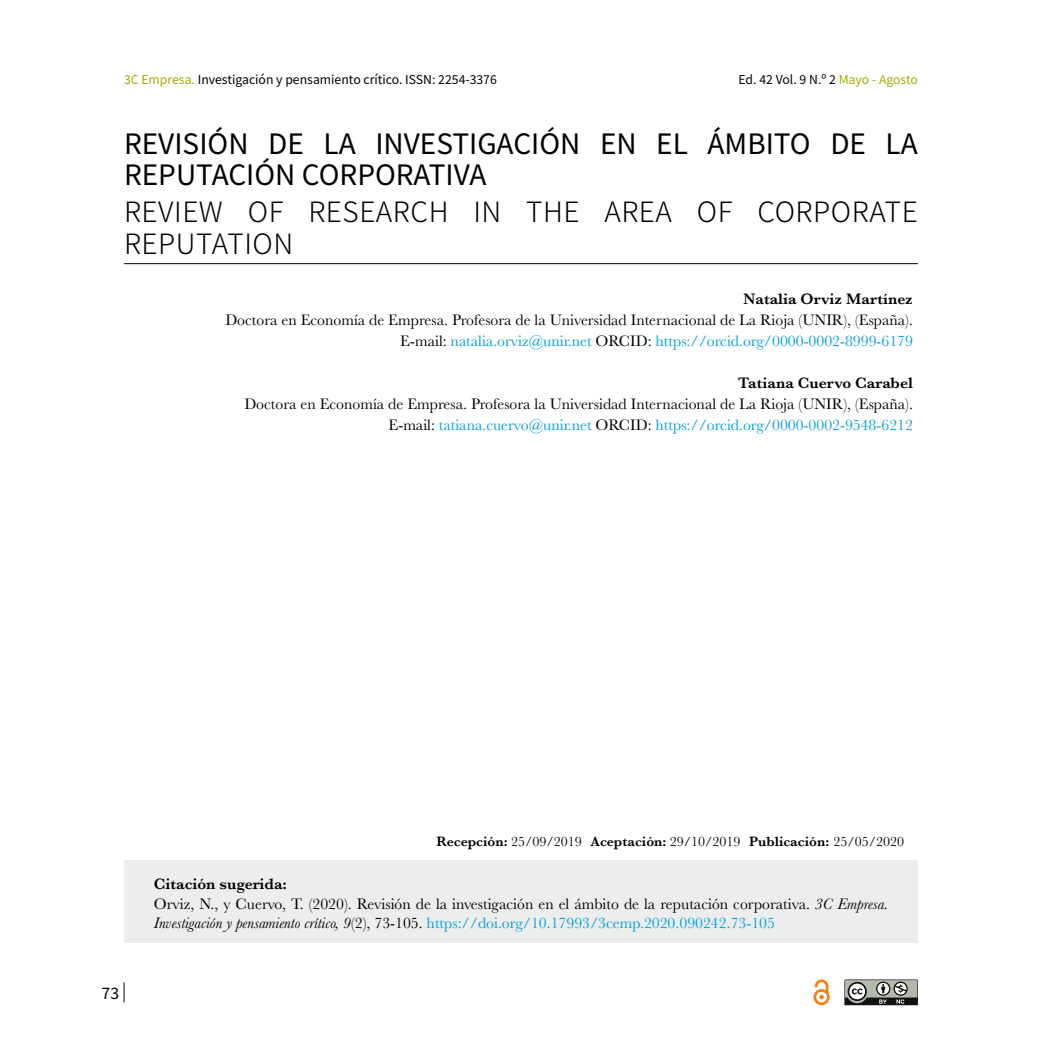
<style>
.page{position:relative;width:1042px;height:1042px;background:#fff}
.page>*{position:absolute;margin:0;border:0;box-sizing:border-box;transform-origin:0 0}
.t1{font:28px/31.5px "Noto Sans HK";color:#000}
.t2{font:300 28px/31.5px "Noto Sans HK";letter-spacing:.02em;color:#000}
.t3{font:15.75px/21px "Baskerville";color:#000;text-align:right}
.t4{font:600 15.75px "Baskerville";color:#000}
.t5{font:15.75px "Noto Sans HK";color:#000}
.t6{font:600 14px "Baskerville";color:#000}
.t7{font:12.25px "Noto Sans HK";color:#000}
.s1{color:#a3ad03}
.s2{color:#009ee0}
.s3{font-weight:400}
.s4{font-weight:600}
.s5{font-style:italic}
</style>
<div class="page">
<svg style="left:124px;top:982px;width:1px;height:20px"></svg>
<svg style="left:844px;top:979px;width:74px;height:26px;background:#7f827d"></svg>
<svg style="left:813px;top:979px;width:16px;height:26px"></svg>
<div style="left:124px;top:860px;width:794px;height:83px;background:#eceded"></div>
<hr style="left:124px;top:263px;width:794px;height:1px;background:#000">
<p class="t7" style="left:124px;top:73px;width:374px"><span class="s1">3C Empresa.</span> Investigación y pensamiento crítico. ISSN: 2254-3376</p>
<p class="t7" style="left:738px;top:73px;width:181px">Ed. 42 Vol. 9 N.º 2 <span class="s1">Mayo - Agosto</span></p>
<h1 class="t1" style="left:124px;top:128px;width:795px">REVISIÓN DE LA INVESTIGACIÓN EN EL ÁMBITO DE LA<br>REPUTACIÓN CORPORATIVA</h1>
<h1 class="t2" style="left:124px;top:197px;width:795px">REVIEW OF RESEARCH IN THE AREA OF CORPORATE<br>REPUTATION</h1>
<p class="t4" style="left:743px;top:288px;width:171px">Natalia Orviz Martínez</p>
<p class="t3" style="left:225px;top:309px;width:689px">Doctora en Economía de Empresa. Profesora de la Universidad Internacional de La Rioja (UNIR), (España).<br>E-mail: <span class="s2">natalia.orviz@unir.net</span> ORCID: <span class="s2">https://orcid.org/0000-0002-8999-6179</span></p>
<p class="t4" style="left:738px;top:372px;width:176px">Tatiana Cuervo Carabel</p>
<p class="t3" style="left:244px;top:393px;width:670px">Doctora en Economía de Empresa. Profesora la Universidad Internacional de La Rioja (UNIR), (España).<br>E-mail: <span class="s2">tatiana.cuervo@unir.net</span> ORCID: <span class="s2">https://orcid.org/0000-0002-9548-6212</span></p>
<p class="t5" style="left:102px;top:984px;width:19px">73</p>
<p class="t6" style="left:437px;top:832px;width:469px">Recepción: <span class="s3">25/09/2019</span> Aceptación: <span class="s3">29/10/2019</span> Publicación: <span class="s3">25/05/2020</span></p>
<p class="t3" style="left:154px;top:875px;width:736px;line-height:19.2px;text-align:left"><span class="s4">Citación sugerida:<br></span>Orviz, N., y Cuervo, T. (2020). Revisión de la investigación en el ámbito de la reputación corporativa. <span class="s5">3C Empresa.<br>Investigación y pensamiento crítico, 9</span>(2), 73-105. <span class="s2">https://doi.org/10.17993/3cemp.2020.090242.73-105</span></p>
</div>
